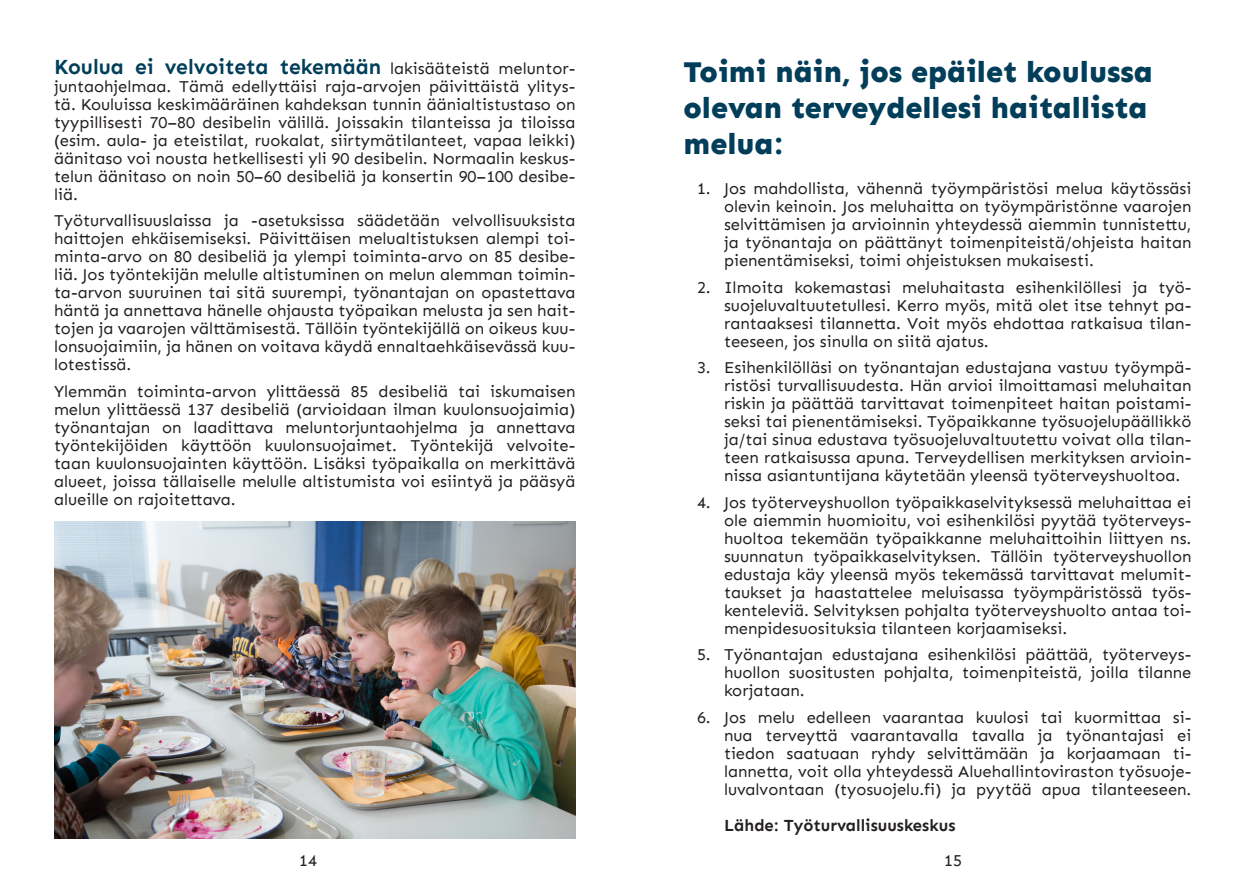
<style>
.page{position:relative;width:1259px;height:893px;background:#fff}
.page>*{position:absolute;margin:0;border:0;box-sizing:border-box;transform-origin:0 0}
.pääots{font:800 30px/36px "Sen";color:#023e59}
.Leipis1{font:700 21px "Sen";color:#023e59}
.Leipis1-2{font:16.5px/18px "Sen";color:#231f20;text-align:justify}
.t1{font:700 16.5px "Sen";color:#231f20}
.s1{font-weight:400;font-size:16.5px;color:#231f20}
</style>
<div class="page">
<img style="left:54px;top:521px;width:521px;height:318px">
<p class="Leipis1" style="left:54px;top:55px;width:523px">Koulua ei velvoiteta tekemään <span class="s1">lakisääteistä meluntor-</span></p>
<p class="Leipis1-2" style="left:54px;top:77px;width:523px">juntaohjelmaa. Tämä edellyttäisi raja-arvojen päivittäistä ylitys&shy;tä. Kouluissa keskimääräinen kahdeksan tunnin äänialtistustaso on tyypillisesti 70–80 desibelin välillä. Joissakin tilanteissa ja tiloissa (esim. aula- ja eteistilat, ruokalat, siirtymätilanteet, vapaa leikki) äänitaso voi nousta hetkellisesti yli 90 desibelin. Normaalin keskus&shy;telun äänitaso on noin 50–60 desibeliä ja konsertin 90–100 desibe&shy;liä.</p>
<p class="Leipis1-2" style="left:54px;top:212px;width:523px">Työturvallisuuslaissa ja -asetuksissa säädetään velvollisuuksista haittojen ehkäisemiseksi. Päivittäisen melualtistuksen alempi toi&shy;minta-arvo on 80 desibeliä ja ylempi toiminta-arvo on 85 desibe&shy;liä. Jos työntekijän melulle altistuminen on melun alemman toimin&shy;ta-arvon suuruinen tai sitä suurempi, työnantajan on opastettava häntä ja annettava hänelle ohjausta työpaikan melusta ja sen hait&shy;tojen ja vaarojen välttämisestä. Tällöin työntekijällä on oikeus kuu&shy;lonsuojaimiin, ja hänen on voitava käydä ennaltaehkäisevässä kuu&shy;lotestissä.</p>
<p class="Leipis1-2" style="left:54px;top:382px;width:523px">Ylemmän toiminta-arvon ylittäessä 85 desibeliä tai iskumaisen melun ylittäessä 137 desibeliä (arvioidaan ilman kuulonsuojaimia) työnantajan on laadittava meluntorjuntaohjelma ja annettava työntekijöiden käyttöön kuulonsuojaimet. Työntekijä velvoite&shy;taan kuulonsuojainten käyttöön. Lisäksi työpaikalla on merkittävä alueet, joissa tällaiselle melulle altistumista voi esiintyä ja pääsyä alueille on rajoitettava.</p>
<p class="pääots" style="left:683px;top:54px;width:471px">Toimi näin, jos epäilet koulussa</p>
<p class="pääots" style="left:683px;top:90px;width:465px">olevan terveydellesi haitallista melua:</p>
<p class="Leipis1-2" style="left:724px;top:180px;width:469px;text-indent:-27px">1. Jos mahdollista, vähennä työympäristösi melua käytössäsi olevin keinoin. Jos meluhaitta on työympäristönne vaarojen selvittämisen ja arvioinnin yhteydessä aiemmin tunnistettu, ja työnantaja on päättänyt toimenpiteistä/ohjeista haitan pienentämiseksi, toimi ohjeistuksen mukaisesti.</p>
<p class="Leipis1-2" style="left:724px;top:278px;width:469px;text-indent:-27px">2. Ilmoita kokemastasi meluhaitasta esihenkilöllesi ja työ&shy;suojeluvaltuutetullesi. Kerro myös, mitä olet itse tehnyt pa&shy;rantaaksesi tilannetta. Voit myös ehdottaa ratkaisua tilan&shy;teeseen, jos sinulla on siitä ajatus.</p>
<p class="Leipis1-2" style="left:724px;top:359px;width:469px;text-indent:-27px">3. Esihenkilölläsi on työnantajan edustajana vastuu työympä&shy;ristösi turvallisuudesta. Hän arvioi ilmoittamasi meluhaitan riskin ja päättää tarvittavat toimenpiteet haitan poistami&shy;seksi tai pienentämiseksi. Työpaikkanne työsuojelupäällikkö ja/tai sinua edustava työsuojeluvaltuutettu voivat olla tilan&shy;teen ratkaisussa apuna. Terveydellisen merkityksen arvioin&shy;nissa asiantuntijana käytetään yleensä työterveyshuoltoa.</p>
<p class="Leipis1-2" style="left:724px;top:493px;width:469px;text-indent:-27px">4. Jos työterveyshuollon työpaikkaselvityksessä meluhaittaa ei ole aiemmin huomioitu, voi esihenkilösi pyytää työterveys&shy;huoltoa tekemään työpaikkanne meluhaittoihin liittyen ns. suunnatun työpaikkaselvityksen. Tällöin työterveyshuollon edustaja käy yleensä myös tekemässä tarvittavat melumit&shy;taukset ja haastattelee meluisassa työympäristössä työs&shy;kenteleviä. Selvityksen pohjalta työterveyshuolto antaa toi&shy;menpidesuosituksia tilanteen korjaamiseksi.</p>
<p class="Leipis1-2" style="left:724px;top:646px;width:469px;text-indent:-27px">5. Työnantajan edustajana esihenkilösi päättää, työterveys&shy;huollon suositusten pohjalta, toimenpiteistä, joilla tilanne korjataan.</p>
<p class="Leipis1-2" style="left:724px;top:708px;width:469px;text-indent:-27px">6. Jos melu edelleen vaarantaa kuulosi tai kuormittaa si&shy;nua terveyttä vaarantavalla tavalla ja työnantajasi ei tiedon saatuaan ryhdy selvittämään ja korjaamaan ti&shy;lannetta, voit olla yhteydessä Aluehallintoviraston työsuoje&shy;luvalvontaan (tyosuojelu.fi) ja pyytää apua tilanteeseen.</p>
<p class="t1" style="left:724px;top:816px;width:233px">Lähde: Työturvallisuuskeskus</p>
<p class="Leipis1-2" style="left:299px;top:851px;width:19px">14</p>
<p class="Leipis1-2" style="left:944px;top:851px;width:19px">15</p>
</div>
